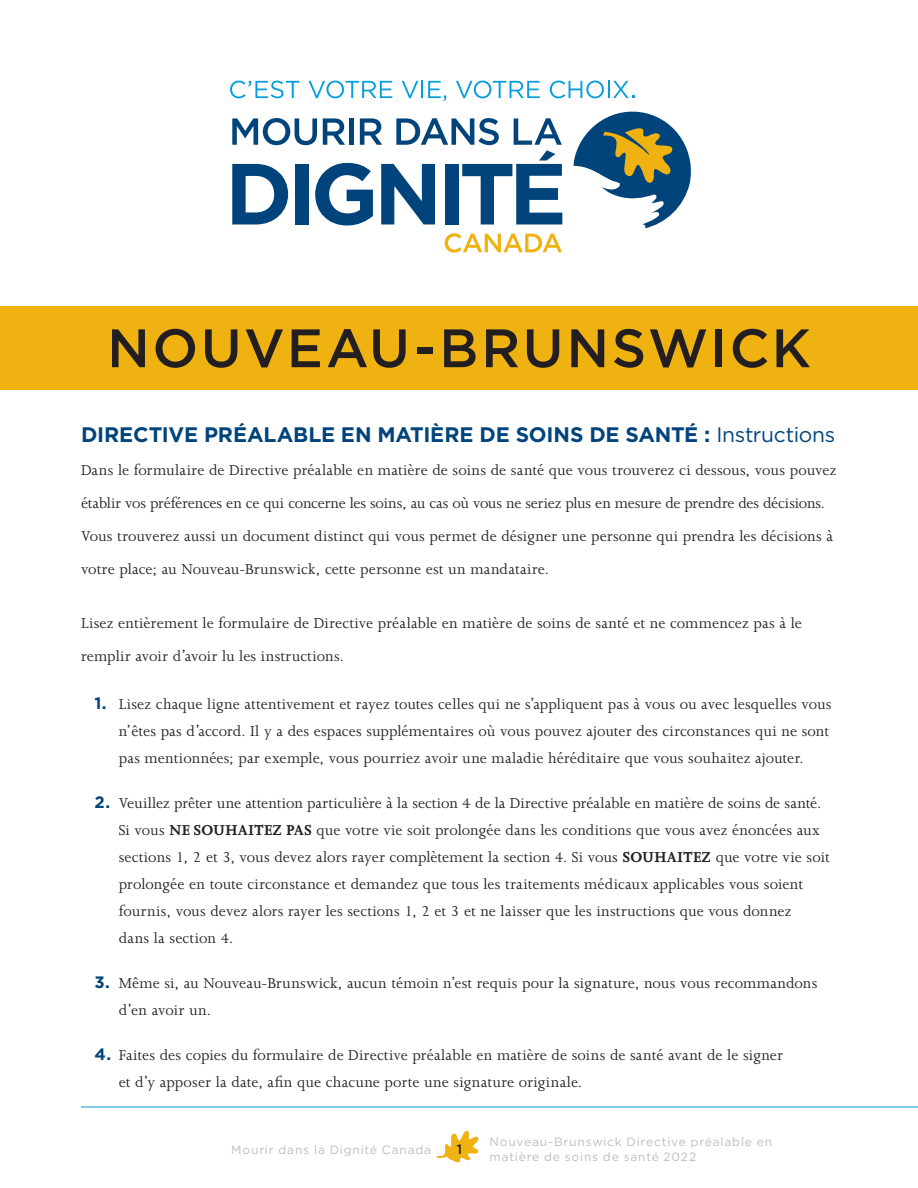
<style>
.page{position:relative;width:918px;height:1188px;background:#fff}
.page>*{position:absolute;margin:0;border:0;box-sizing:border-box;transform-origin:0 0}
.t1{font:500 54px "Gotham";letter-spacing:.045em;color:#231f20}
.t2{font:700 21px "Gotham";letter-spacing:-.01em;color:#00447b}
.t3{font:16.5px/27px "Joanna MT Std";letter-spacing:.005em;color:#231f20}
.t4{font:500 13.5px "Gotham";color:#231f20}
.t5{font:12px/15px "Gotham";letter-spacing:.065em;color:#bcbdc0}
.s1{font-weight:400}
.s2{font-family:"Gotham";font-weight:700;color:#00447b}
.s3{font-weight:700}
</style>
<div class="page">
<hr style="left:81px;top:1107px;width:837px;height:1px;background:#069ddc">
<svg style="left:437px;top:1131px;width:42px;height:32px"></svg>
<div style="left:0;top:307px;width:918px;height:83px;background:#efb211"></div>
<svg style="left:232px;top:118px;width:330px;height:108px"></svg>
<svg style="left:445px;top:233px;width:117px;height:20px"></svg>
<svg style="left:230px;top:81px;width:70px;height:17px"></svg>
<svg style="left:309px;top:81px;width:83px;height:17px"></svg>
<svg style="left:402px;top:81px;width:44px;height:20px"></svg>
<svg style="left:456px;top:81px;width:84px;height:17px"></svg>
<svg style="left:550px;top:81px;width:84px;height:17px"></svg>
<svg style="left:574px;top:111px;width:117px;height:117px"></svg>
<h1 class="t1" style="left:107px;top:313px;width:705px">NOUVEAU-BRUNSWICK</h1>
<h2 class="t2" style="left:81px;top:421px;width:756px">DIRECTIVE PRÉALABLE EN MATIÈRE DE SOINS DE SANTÉ : <span class="s1">Instructions</span></h2>
<p class="t3" style="left:81px;top:454px;width:757px;line-height:33px">Dans le formulaire de Directive préalable en matière de soins de santé que vous trouverez ci dessous, vous pouvez établir vos préférences en ce qui concerne les soins, au cas où vous ne seriez plus en mesure de prendre des décisions.<br>Vous trouverez aussi un document distinct qui vous permet de désigner une personne qui prendra les décisions à votre place; au Nouveau-Brunswick, cette personne est un mandataire.</p>
<p class="t3" style="left:81px;top:607px;width:722px;line-height:33px">Lisez entièrement le formulaire de Directive préalable en matière de soins de santé et ne commencez pas à le remplir avoir d’avoir lu les instructions.</p>
<p class="t3" style="left:119px;top:691px;width:714px;text-indent:-24px"><span class="s2">1.</span> Lisez chaque ligne attentivement et rayez toutes celles qui ne s’appliquent pas à vous ou avec lesquelles vous n’êtes pas d’accord. Il y a des espaces supplémentaires où vous pouvez ajouter des circonstances qui ne sont pas mentionnées; par exemple, vous pourriez avoir une maladie héréditaire que vous souhaitez ajouter.</p>
<p class="t3" style="left:119px;top:790px;width:712px;text-indent:-24px"><span class="s2">2.</span> Veuillez prêter une attention particulière à la section 4 de la Directive préalable en matière de soins de santé.<br>Si vous <span class="s3">NE SOUHAITEZ PAS</span> que votre vie soit prolongée dans les conditions que vous avez énoncées aux sections 1, 2 et 3, vous devez alors rayer complètement la section 4. Si vous <span class="s3">SOUHAITEZ</span> que votre vie soit prolongée en toute circonstance et demandez que tous les traitements médicaux applicables vous soient fournis, vous devez alors rayer les sections 1, 2 et 3 et ne laisser que les instructions que vous donnez<br>dans la section 4.</p>
<p class="t3" style="left:119px;top:970px;width:700px;text-indent:-24px"><span class="s2">3.</span> Même si, au Nouveau-Brunswick, aucun témoin n’est requis pour la signature, nous vous recommandons d’en avoir un.</p>
<p class="t3" style="left:119px;top:1042px;width:666px;text-indent:-24px"><span class="s2">4.</span> Faites des copies du formulaire de Directive préalable en matière de soins de santé avant de le signer et d’y apposer la date, afn que chacune porte une signature originale.</p>
<p class="t5" style="left:231px;top:1142px;width:201px">Mourir dans la Dignité Canada</p>
<p class="t4" style="left:457px;top:1140px;width:7px">1</p>
<p class="t5" style="left:490px;top:1134px;width:284px">Nouveau-Brunswick Directive préalable en matière de soins de santé 2022</p>
</div>
